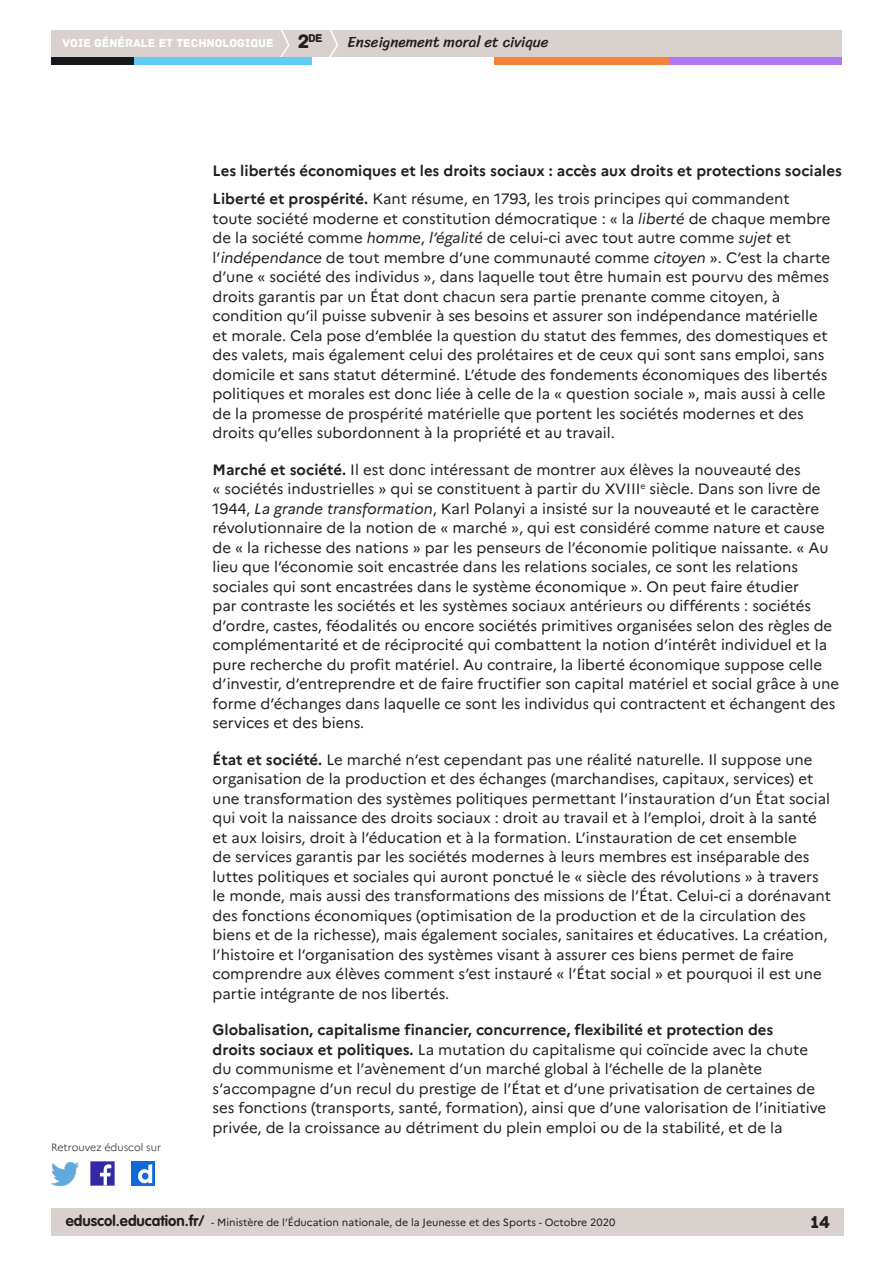
<style>
.page{position:relative;width:893px;height:1263px;background:#fff}
.page>*{position:absolute;margin:0;border:0;box-sizing:border-box;transform-origin:0 0}
.t1{font:18px "Archive";color:#231f20}
.Texte_courant{font:15px/19.5px "Marianne";color:#231f20}
._04_titre_4{font:700 15px "Marianne";color:#231f20}
.t2{font:15px "Sriracha";color:#231f20}
.t3{font:12px "Archive";color:#fff}
.t4{font:11.85px "Archive";color:#231f20}
.t5{font:10.5px "Marianne";color:#231f20}
.t6{font:300 10.5px "Marianne";color:#231f20}
.s1{font-size:20.4px}
.s2{font-weight:700}
.s3{font-style:italic}
.s4{font-family:"VAG Rounded Std";font-weight:700;font-size:15px}
</style>
<div class="page">
<div style="left:51px;top:1209px;width:792px;height:27px;background:#d8d1ce"></div>
<img style="left:91px;top:1162px;width:23px;height:23px">
<img style="left:51px;top:1163px;width:28px;height:22px">
<img style="left:132px;top:1162px;width:22px;height:23px">
<div style="left:51px;top:30px;width:791px;height:27px;background:#d8d1ce"></div>
<svg style="left:280px;top:30px;width:10px;height:27px"></svg>
<svg style="left:329px;top:30px;width:9px;height:27px"></svg>
<div style="left:133px;top:57px;width:179px;height:8px;background:#5fcdf5"></div>
<div style="left:51px;top:57px;width:82px;height:8px;background:#141a1c"></div>
<div style="left:667px;top:57px;width:175px;height:8px;background:#b078f2"></div>
<div style="left:494px;top:57px;width:175px;height:8px;background:#f48437"></div>
<p class="t4" style="left:298px;top:31px;width:27px"><span class="s1">2</span>de</p>
<p class="t3" style="left:63px;top:36px;width:212px">VOIE GÉNÉRALE ET TECHNOLOGIQUE</p>
<p class="t2" style="left:348px;top:33px;width:202px">Enseignement moral et civique</p>
<p class="t6" style="left:51px;top:1141px;width:112px">Retrouvez éduscol sur</p>
<p class="_04_titre_4" style="left:213px;top:162px;width:631px">Les libertés économiques et les droits sociaux : accès aux droits et protections sociales</p>
<p class="Texte_courant" style="left:213px;top:189px;width:619px"><span class="s2">Liberté et prospérité.</span> Kant résume, en 1793, les trois principes qui commandent toute société moderne et constitution démocratique : « la <span class="s3">liberté</span> de chaque membre de la société comme <span class="s3">homme</span>, <span class="s3">l’égalité</span> de celui-ci avec tout autre comme <span class="s3">sujet</span> et l’<span class="s3">indépendance</span> de tout membre d’une communauté comme <span class="s3">citoyen</span> ». C’est la charte d’une « société des individus », dans laquelle tout être humain est pourvu des mêmes droits garantis par un État dont chacun sera partie prenante comme citoyen, à condition qu’il puisse subvenir à ses besoins et assurer son indépendance matérielle et morale. Cela pose d’emblée la question du statut des femmes, des domestiques et des valets, mais également celui des prolétaires et de ceux qui sont sans emploi, sans domicile et sans statut déterminé. L’étude des fondements économiques des libertés politiques et morales est donc liée à celle de la « question sociale », mais aussi à celle de la promesse de prospérité matérielle que portent les sociétés modernes et des droits qu’elles subordonnent à la propriété et au travail.</p>
<p class="Texte_courant" style="left:213px;top:459px;width:628px"><span class="s2">Marché et société.</span> Il est donc intéressant de montrer aux élèves la nouveauté des<br>« sociétés industrielles » qui se constituent à partir du XVIII<sup>e</sup> siècle. Dans son livre de 1944, <span class="s3">La grande transformation</span>, Karl Polanyi a insisté sur la nouveauté et le caractère révolutionnaire de la notion de « marché », qui est considéré comme nature et cause de « la richesse des nations » par les penseurs de l’économie politique naissante. « Au lieu que l’économie soit encastrée dans les relations sociales, ce sont les relations sociales qui sont encastrées dans le système économique ». On peut faire étudier<br>par contraste les sociétés et les systèmes sociaux antérieurs ou différents : sociétés d’ordre, castes, féodalités ou encore sociétés primitives organisées selon des règles de complémentarité et de réciprocité qui combattent la notion d’intérêt individuel et la pure recherche du profit matériel. Au contraire, la liberté économique suppose celle d’investir, d’entreprendre et de faire fructifier son capital matériel et social grâce à une forme d’échanges dans laquelle ce sont les individus qui contractent et échangent des services et des biens.</p>
<p class="Texte_courant" style="left:213px;top:749px;width:620px"><span class="s2">État et société.</span> Le marché n’est cependant pas une réalité naturelle. Il suppose une organisation de la production et des échanges (marchandises, capitaux, services) et une transformation des systèmes politiques permettant l’instauration d’un État social qui voit la naissance des droits sociaux : droit au travail et à l’emploi, droit à la santé et aux loisirs, droit à l’éducation et à la formation. L’instauration de cet ensemble<br>de services garantis par les sociétés modernes à leurs membres est inséparable des luttes politiques et sociales qui auront ponctué le « siècle des révolutions » à travers le monde, mais aussi des transformations des missions de l’État. Celui-ci a dorénavant des fonctions économiques (optimisation de la production et de la circulation des biens et de la richesse), mais également sociales, sanitaires et éducatives. La création, l’histoire et l’organisation des systèmes visant à assurer ces biens permet de faire comprendre aux élèves comment s’est instauré « l’État social » et pourquoi il est une partie intégrante de nos libertés.</p>
<p class="Texte_courant" style="left:213px;top:1020px;width:615px"><span class="s2">Globalisation, capitalisme financier, concurrence, flexibilité et protection des<br>droits sociaux et politiques.</span> La mutation du capitalisme qui coïncide avec la chute du communisme et l’avènement d’un marché global à l’échelle de la planète s’accompagne d’un recul du prestige de l’État et d’une privatisation de certaines de ses fonctions (transports, santé, formation), ainsi que d’une valorisation de l’initiative privée, de la croissance au détriment du plein emploi ou de la stabilité, et de la</p>
<p class="t5" style="left:66px;top:1216px;width:551px"><span class="s4">eduscol.education.fr/</span> - Ministère de l’Éducation nationale, de la Jeunesse et des Sports - Octobre 2020</p>
<p class="t1" style="left:810px;top:1211px;width:21px">14</p>
</div>
